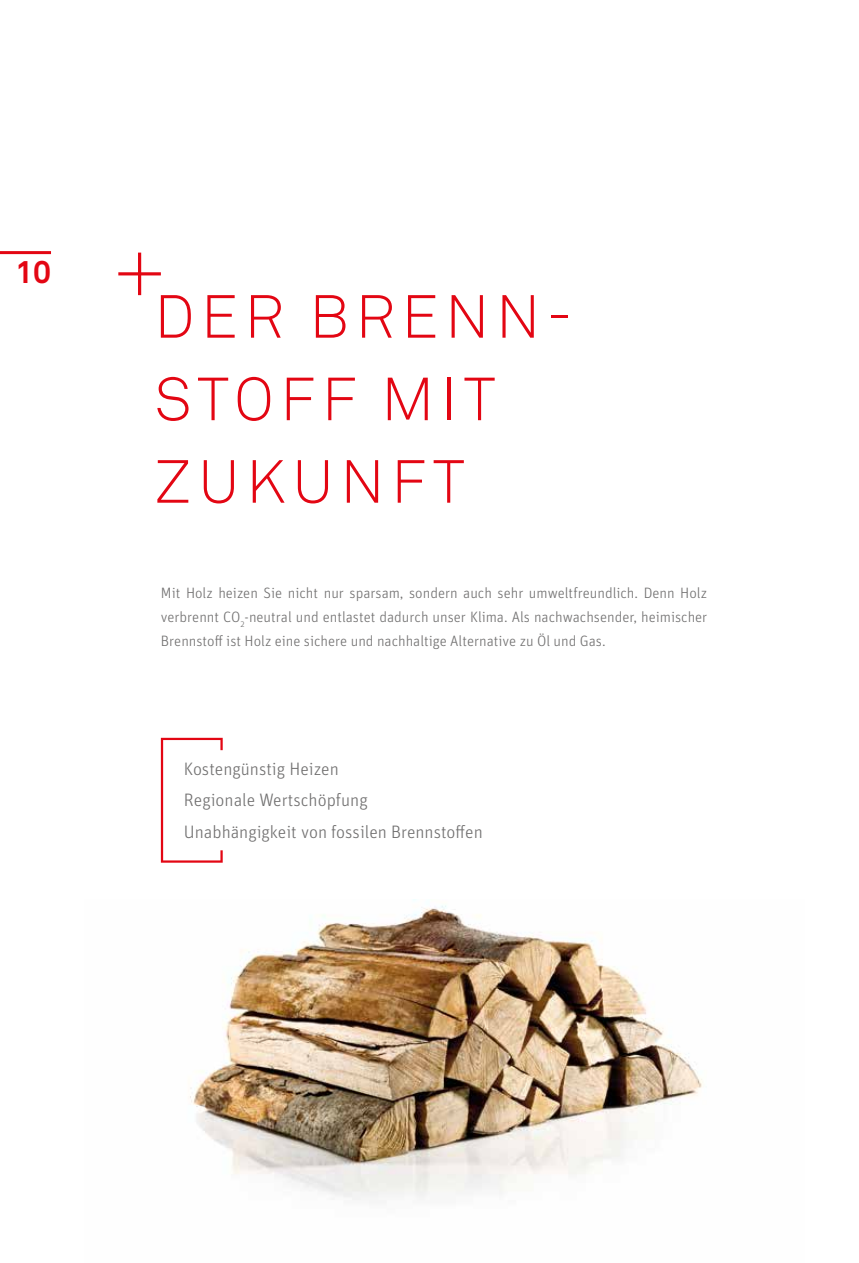
<style>
.page{position:relative;width:859px;height:1263px;background:#fff}
.page>*{position:absolute;margin:0;border:0;box-sizing:border-box;transform-origin:0 0}
.t1{font:300 60px/82.5px "Akkurat Pro";letter-spacing:.11em;color:#e30613}
.t2{font:700 31.5px "Akkurat Pro";color:#e30613}
.t3{font:300 18px/31.5px "Unit OT";color:#706f6f}
.t4{font:300 15px/24px "Unit OT";color:#706f6f;text-align:justify}
</style>
<div class="page">
<svg style="left:161px;top:738px;width:62px;height:125px"></svg>
<svg style="left:118px;top:253px;width:43px;height:42px"></svg>
<img style="left:190px;top:899px;width:513px;height:301px">
<hr style="left:0;top:251px;width:51px;height:3px;background:#e30613">
<h2 class="t2" style="left:15px;top:253px;width:37px">10</h2>
<h1 class="t1" style="left:154px;top:275px;width:420px">DER BRENN-<br>STOFF MIT<br>ZUKUNFT</h1>
<p class="t4" style="left:161px;top:581px;width:548px">Mit Holz heizen Sie nicht nur sparsam, sondern auch sehr umweltfreundlich. Denn Holz verbrennt CO<sub>2</sub>-neutral und entlastet dadurch unser Klima. Als nachwachsender, heimischer Brennstoff ist Holz eine sichere und nachhaltige Alternative zu Öl und Gas.</p>
<p class="t3" style="left:184px;top:753px;width:300px">Kostengünstig Heizen<br>Regionale Wertschöpfung<br>Unabhängigkeit von fossilen Brennstoffen</p>
</div>
